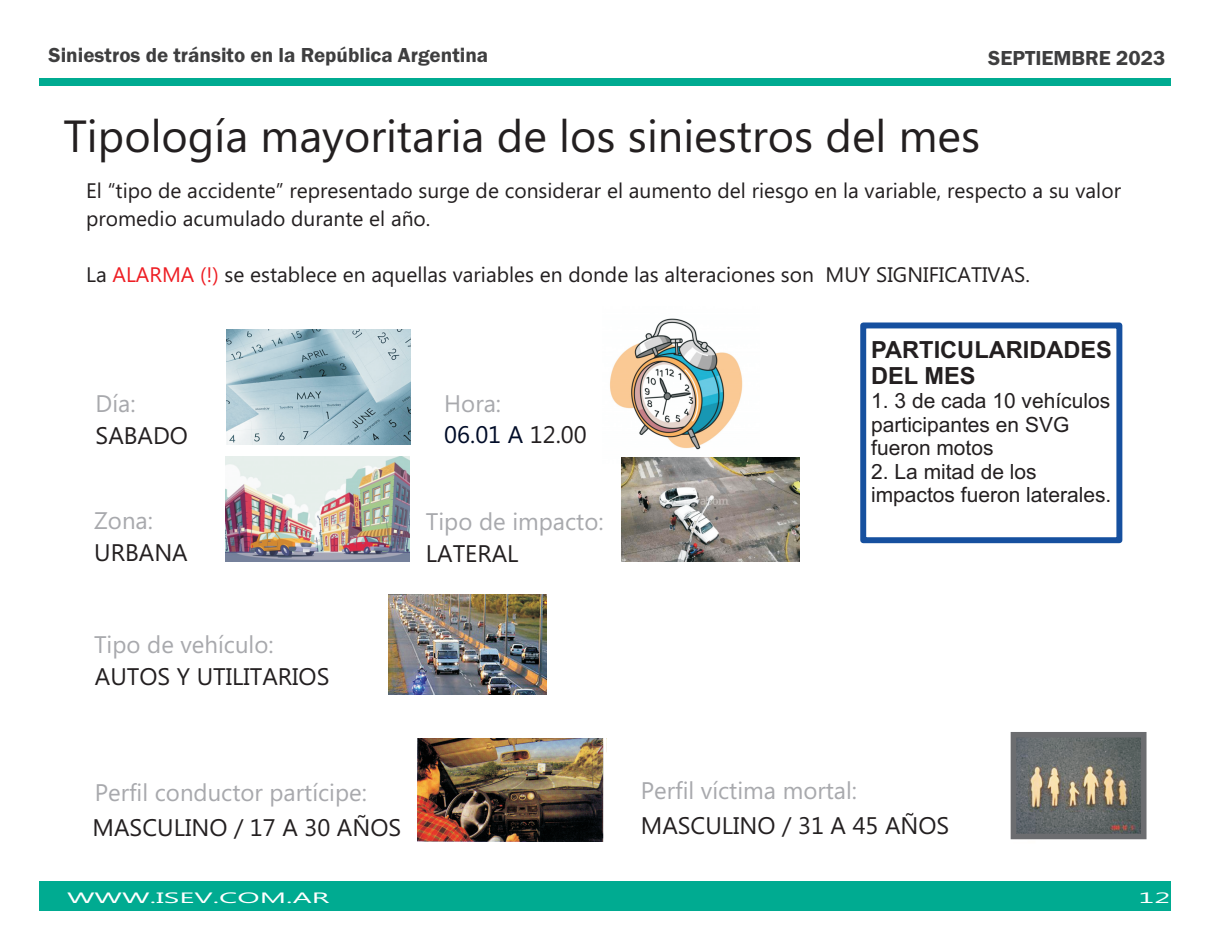
<style>
.page{position:relative;width:1215px;height:945px;background:#fff}
.page>*{position:absolute;margin:0;border:0;box-sizing:border-box;transform-origin:0 0}
.t1{font:45px "Ebrima";color:#231f20}
.t2{font:24px "Ebrima";color:#a8a9ad}
.t3{font:24px "Ebrima";color:#231f20}
.t4{font:24px/32px "Ebrima";color:#000c28}
.t5{font:700 23.55px/26.4px "Arial";color:#231f20}
.t6{font:21px/27.9px "Ebrima";color:#231f20}
.t7{font:21px/23.4px "Arial";color:#231f20}
.t8{font:600 21px "Franklin Gothic";color:#3e3e3f}
.t9{font:15px "Ebrima";color:#fff;scale:1.97 1}
.s1{color:#ee1d23}
.s2{color:#a8a9ad}
.s3{color:#231f20}
</style>
<div class="page">
<div style="left:39px;top:78px;width:1131px;height:8px;background:#00ab91"></div>
<div style="left:39px;top:882px;width:1131px;height:29px;background:#00ab91"></div>
<img style="left:417px;top:739px;width:190px;height:102px">
<img style="left:226px;top:330px;width:184px;height:115px">
<img style="left:610px;top:318px;width:133px;height:146px">
<img style="left:225px;top:456px;width:185px;height:106px">
<img style="left:622px;top:457px;width:178px;height:105px">
<img style="left:389px;top:594px;width:158px;height:101px">
<img style="left:1013px;top:739px;width:131px;height:101px">
<div style="left:1011px;top:732px;width:136px;height:107px;border:6px solid #6c6d70"></div>
<div style="left:860px;top:322px;width:262px;height:221px;border:6px solid #16509f"></div>
<p class="t8" style="left:48px;top:47px;width:441px">Siniestros de tránsito en la República Argentina</p>
<p class="t8" style="left:988px;top:50px;width:179px">SEPTIEMBRE 2023</p>
<h1 class="t1" style="left:63px;top:120px;width:918px">Tipología mayoritaria de los siniestros del mes</h1>
<p class="t6" style="left:86px;top:179px;width:1036px">El “tipo de accidente” representado surge de considerar el aumento del riesgo en la variable, respecto a su valor promedio acumulado durante el año.</p>
<p class="t6" style="left:86px;top:263px;width:945px">La <span class="s1">ALARMA (!)</span> se establece en aquellas variables en donde las alteraciones son MUY SIGNIFICATIVAS.</p>
<p class="t2" style="left:96px;top:394px;width:42px">Día:</p>
<p class="t3" style="left:96px;top:426px;width:94px">SABADO</p>
<p class="t2" style="left:94px;top:512px;width:60px">Zona:</p>
<p class="t3" style="left:94px;top:544px;width:95px">URBANA</p>
<p class="t2" style="left:94px;top:635px;width:181px">Tipo de vehículo:</p>
<p class="t3" style="left:95px;top:667px;width:236px">AUTOS Y UTILITARIOS</p>
<p class="t4" style="left:444px;top:389px;width:144px"><span class="s2">Hora:<br></span>06.01 A <span class="s3">12.00</span></p>
<p class="t2" style="left:426px;top:512px;width:179px">Tipo de impacto:</p>
<p class="t3" style="left:426px;top:544px;width:94px">LATERAL</p>
<p class="t5" style="left:871px;top:339px;width:242px">PARTICULARIDADES<br>DEL MES</p>
<p class="t7" style="left:871px;top:391px;width:241px">1. 3 de cada 10 vehículos participantes en SVG fueron motos</p>
<p class="t7" style="left:871px;top:461px;width:242px">2. La mitad de los impactos fueron laterales.</p>
<p class="t2" style="left:95px;top:784px;width:274px">Perfil conductor partícipe:</p>
<p class="t2" style="left:641px;top:782px;width:218px">Perfil víctima mortal:</p>
<p class="t3" style="left:93px;top:819px;width:310px">MASCULINO / 17 A 30 AÑOS</p>
<p class="t3" style="left:641px;top:817px;width:310px">MASCULINO / 31 A 45 AÑOS</p>
<p class="t9" style="left:67px;top:892px;width:135px">WWW.ISEV.COM.AR</p>
<p class="t9" style="left:1139px;top:892px;width:18px">12</p>
</div>
